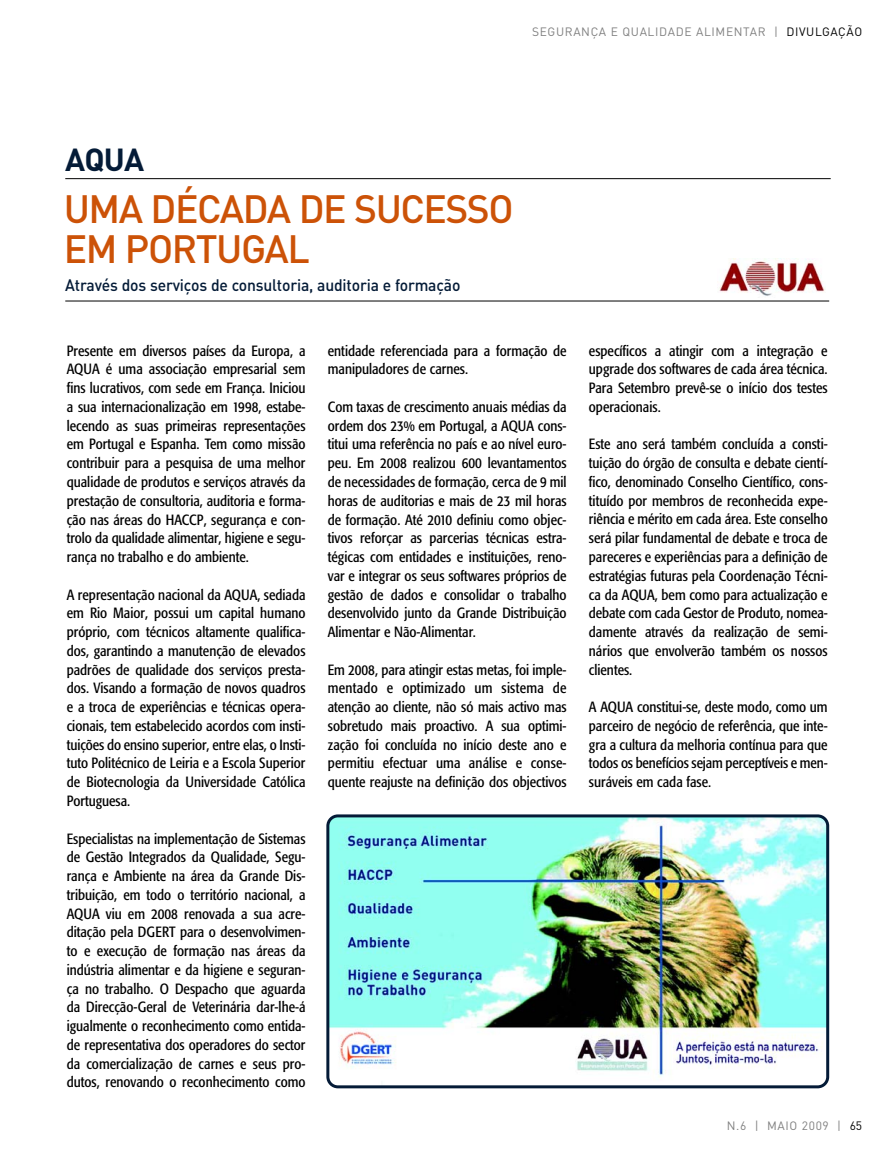
<style>
.page{position:relative;width:893px;height:1149px;background:#fff}
.page>*{position:absolute;margin:0;border:0;box-sizing:border-box;transform-origin:0 0}
.t1{font:500 39px/40.5px "DIN";letter-spacing:-.035em;color:#cc5207}
.t2{font:700 31.5px "DIN";color:#041b37}
.t3{font:500 16.5px "DIN";letter-spacing:-.01em;color:#041b37;scale:.95 1}
.t4{font:condensed 14.7px/18.8px "Formata";color:#000;text-align:justify}
.t5{font:12px "DIN";letter-spacing:.05em;color:#808080}
.s1{color:#000}
</style>
<div class="page">
<hr style="left:65px;top:301px;width:764px;height:1px;background:#000">
<img style="left:719px;top:258px;width:106px;height:38px">
<img style="left:326px;top:814px;width:503px;height:273px">
<hr style="left:65px;top:178px;width:766px;height:1px;background:#000">
<p class="t5" style="left:532px;top:28px;width:332px">SEGURANÇA E QUALIDADE ALIMENTAR | <span class="s1">DIVULGAÇÃO</span></p>
<h2 class="t2" style="left:65px;top:149px;width:81px">AQUA</h2>
<h1 class="t1" style="left:64px;top:193px;width:451px">UMA DÉCADA DE SUCESSO<br>EM PORTUGAL</h1>
<p class="t3" style="left:65px;top:279px;width:417px">Através dos serviços de consultoria, auditoria e formação</p>
<p class="t4" style="left:67px;top:342px;width:240px">Presente em diversos países da Europa, a AQUA é uma associação empresarial sem fins lucrativos, com sede em França. Iniciou a sua internacionalização em 1998, estabe&shy;lecendo as suas primeiras representações em Portugal e Espanha. Tem como missão contribuir para a pesquisa de uma melhor qualidade de produtos e serviços através da prestação de consultoria, auditoria e forma&shy;ção nas áreas do HACCP, segurança e con&shy;trolo da qualidade alimentar, higiene e segu&shy;rança no trabalho e do ambiente.</p>
<p class="t4" style="left:67px;top:586px;width:240px">A representação nacional da AQUA, sediada em Rio Maior, possui um capital humano próprio, com técnicos altamente qualifica&shy;dos, garantindo a manutenção de elevados padrões de qualidade dos serviços presta&shy;dos. Visando a formação de novos quadros e a troca de experiências e técnicas opera&shy;cionais, tem estabelecido acordos com insti&shy;tuições do ensino superior, entre elas, o Insti&shy;tuto Politécnico de Leiria e a Escola Superior de Biotecnologia da Universidade Católica Portuguesa.</p>
<p class="t4" style="left:67px;top:829px;width:240px">Especialistas na implementação de Sistemas de Gestão Integrados da Qualidade, Segu&shy;rança e Ambiente na área da Grande Dis&shy;tribuição, em todo o território nacional, a AQUA viu em 2008 renovada a sua acre&shy;ditação pela DGERT para o desenvolvimen&shy;to e execução de formação nas áreas da indústria alimentar e da higiene e seguran&shy;ça no trabalho. O Despacho que aguarda da Direcção-Geral de Veterinária dar-lhe-á igualmente o reconhecimento como entida&shy;de representativa dos operadores do sector da comercialização de carnes e seus pro&shy;dutos, renovando o reconhecimento como</p>
<p class="t4" style="left:328px;top:342px;width:240px">entidade referenciada para a formação de manipuladores de carnes.</p>
<p class="t4" style="left:328px;top:398px;width:240px">Com taxas de crescimento anuais médias da ordem dos 23% em Portugal, a AQUA cons&shy;titui uma referência no país e ao nível euro&shy;peu. Em 2008 realizou 600 levantamentos de necessidades de formação, cerca de 9 mil horas de auditorias e mais de 23 mil horas de formação. Até 2010 definiu como objec&shy;tivos reforçar as parcerias técnicas estra&shy;tégicas com entidades e instituições, reno&shy;var e integrar os seus softwares próprios de gestão de dados e consolidar o trabalho desenvolvido junto da Grande Distribuição Alimentar e Não-Alimentar.</p>
<p class="t4" style="left:328px;top:661px;width:240px">Em 2008, para atingir estas metas, foi imple&shy;mentado e optimizado um sistema de atenção ao cliente, não só mais activo mas sobretudo mais proactivo. A sua optimi&shy;zação foi concluída no início deste ano e permitiu efectuar uma análise e conse&shy;quente reajuste na definição dos objectivos</p>
<p class="t4" style="left:589px;top:342px;width:240px">específicos a atingir com a integração e upgrade dos softwares de cada área técnica.<br>Para Setembro prevê-se o início dos testes operacionais.</p>
<p class="t4" style="left:589px;top:436px;width:240px">Este ano será também concluída a consti&shy;tuição do órgão de consulta e debate cientí&shy;fico, denominado Conselho Científico, cons&shy;tituído por membros de reconhecida expe&shy;riência e mérito em cada área. Este conselho será pilar fundamental de debate e troca de pareceres e experiências para a definição de estratégias futuras pela Coordenação Técni&shy;ca da AQUA, bem como para actualização e debate com cada Gestor de Produto, nomea&shy;damente através da realização de semi&shy;nários que envolverão também os nossos clientes.</p>
<p class="t4" style="left:589px;top:698px;width:240px">A AQUA constitui-se, deste modo, como um parceiro de negócio de referência, que inte&shy;gra a cultura da melhoria contínua para que todos os benefícios sejam perceptíveis e men&shy;suráveis em cada fase.</p>
<p class="t5" style="left:727px;top:1121px;width:137px">N.6 | MAIO 2009 | <span class="s1">65</span></p>
</div>
